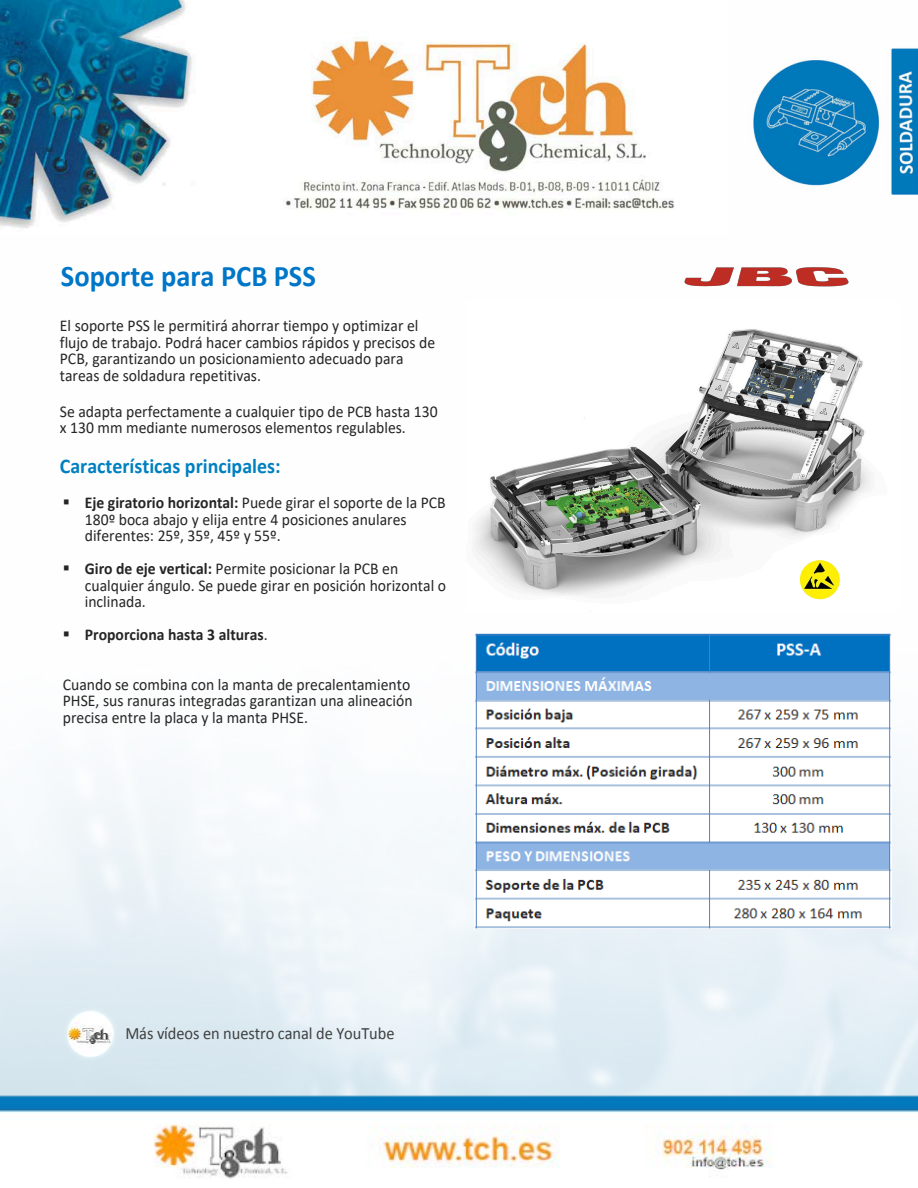
<style>
.page{position:relative;width:918px;height:1188px;background:#fff}
.page>*{position:absolute;margin:0;border:0;box-sizing:border-box;transform-origin:0 0}
.t1{font:700 30px "Calibri";color:#0076c8;scale:.95 1}
.t2{font:700 21px "Calibri";color:#0080c0;scale:.95 1}
.t3{font:17.25px "Calibri";letter-spacing:-.005em;color:#404040;scale:.95 1}
.t4{font:16.5px/16.5px "Calibri";color:#252525;scale:.95 1}
.t5{font:700 16.5px "Calibri";color:#252525;scale:.95 1}
.s1{font-weight:700}
.s2{font-weight:400}
</style>
<div class="page">
<img style="left:0;top:0;width:918px;height:1061px">
<img style="left:57px;top:1000px;width:68px;height:61px">
<img style="left:1px;top:0;width:727px;height:234px">
<img style="left:749px;top:47px;width:169px;height:152px">
<img style="left:0;top:1061px;width:918px;height:118px">
<img style="left:685px;top:267px;width:163px;height:21px">
<img style="left:466px;top:301px;width:433px;height:310px">
<img style="left:798px;top:558px;width:42px;height:42px">
<img style="left:474px;top:632px;width:417px;height:297px">
<h1 class="t1" style="left:61px;top:255px;width:270px">Soporte para PCB PSS</h1>
<p class="t4" style="left:60px;top:317px;width:397px">El soporte PSS le permitirá ahorrar tiempo y optimizar el flujo de trabajo. Podrá hacer cambios rápidos y precisos de PCB, garantizando un posicionamiento adecuado para tareas de soldadura repetitivas.</p>
<p class="t4" style="left:60px;top:403px;width:399px">Se adapta perfectamente a cualquier tipo de PCB hasta 130 x 130 mm mediante numerosos elementos regulables.</p>
<p class="t2" style="left:60px;top:451px;width:234px">Características principales:</p>
<p class="t4" style="left:85px;top:494px;width:381px;text-indent:-22px">▪ <span class="s1">Eje giratorio horizontal:</span> Puede girar el soporte de la PCB<br>180º boca abajo y elija entre 4 posiciones anulares diferentes: 25º, 35º, 45º y 55º.</p>
<p class="t4" style="left:85px;top:560px;width:382px;text-indent:-22px">▪ <span class="s1">Giro de eje vertical:</span> Permite posicionar la PCB en cualquier ángulo. Se puede girar en posición horizontal o inclinada.</p>
<p class="t5" style="left:63px;top:623px;width:217px">▪ Proporciona hasta 3 alturas<span class="s2">.</span></p>
<p class="t4" style="left:63px;top:676px;width:370px">Cuando se combina con la manta de precalentamiento<br>PHSE, sus ranuras integradas garantizan una alineación precisa entre la placa y la manta PHSE.</p>
<p class="t3" style="left:125px;top:1022px;width:285px">Más vídeos en nuestro canal de YouTube</p>
</div>
